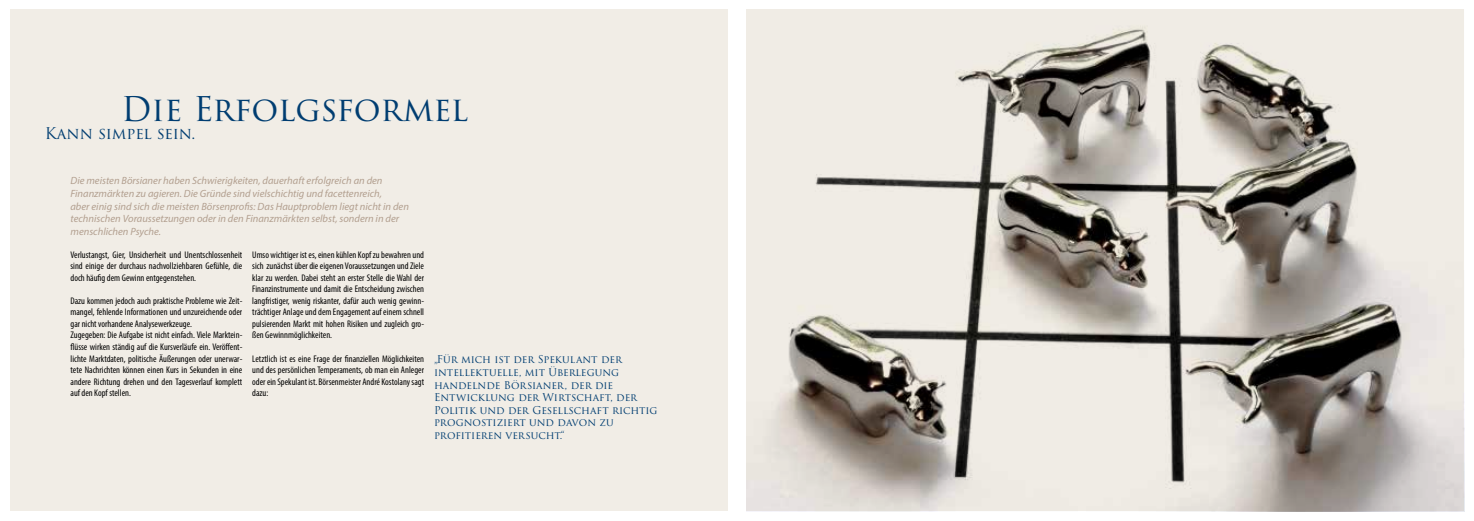
<style>
.page{position:relative;width:1474px;height:521px;background:#fff}
.page>*{position:absolute;margin:0;border:0;box-sizing:border-box;transform-origin:0 0}
.t1{font:33.25px "Trajan Pro 3";letter-spacing:-.005em;color:#003d71}
.t2{font:15.75px "Trajan Pro 3";color:#003d71}
.t3{font:italic 10.5px/12.6px "Myriad Pro";color:#b29f8f}
.t4{font:10.5px/12.6px "Trajan Pro 3";color:#003d71}
.t5{font:condensed 9.62px/11.5px "Myriad Pro";color:#000;text-align:justify}
</style>
<div class="page">
<div style="left:10px;top:10px;width:717px;height:501px;background:#f1ede6"></div>
<img style="left:747px;top:10px;width:716px;height:501px">
<h1 class="t1" style="left:121px;top:86px;width:348px">Die Erfolgsformel</h1>
<h2 class="t2" style="left:45px;top:123px;width:152px">Kann simpel sein.</h2>
<p class="t3" style="left:70px;top:174px;width:340px">Die meisten Börsianer haben Schwierigkeiten, dauerhaft erfolgreich an den Finanzmärkten zu agieren. Die Gründe sind vielschichtig und facettenreich,<br>aber einig sind sich die meisten Börsenprofis: Das Hauptproblem liegt nicht in den technischen Voraussetzungen oder in den Finanzmärkten selbst, sondern in der menschlichen Psyche.</p>
<p class="t5" style="left:70px;top:248px;width:173px">Verlustangst, Gier, Unsicherheit und Unentschlossenheit sind einige der durchaus nachvollziehbaren Gefühle, die doch häufig dem Gewinn entgegenstehen.</p>
<p class="t5" style="left:70px;top:295px;width:173px;text-align:left">Dazu kommen jedoch auch praktische Probleme wie Zeit&shy;mangel, fehlende Informationen und unzureichende oder gar nicht vorhandene Analysewerkzeuge.<br>Zugegeben: Die Aufgabe ist nicht einfach. Viele Marktein&shy;flüsse wirken ständig auf die Kursverläufe ein. Veröffent&shy;lichte Marktdaten, politische Äußerungen oder unerwar&shy;tete Nachrichten können einen Kurs in Sekunden in eine andere Richtung drehen und den Tagesverlauf komplett auf den Kopf stellen.</p>
<p class="t5" style="left:252px;top:248px;width:173px">Umso wichtiger ist es, einen kühlen Kopf zu bewahren und sich zunächst über die eigenen Voraussetzungen und Ziele klar zu werden. Dabei steht an erster Stelle die Wahl der Finanzinstrumente und damit die Entscheidung zwischen langfristiger, wenig riskanter, dafür auch wenig gewinn&shy;trächtiger Anlage und dem Engagement auf einem schnell pulsierenden Markt mit hohen Risiken und zugleich gro&shy;ßen Gewinnmöglichkeiten.</p>
<p class="t5" style="left:252px;top:352px;width:173px">Letztlich ist es eine Frage der finanziellen Möglichkeiten und des persönlichen Temperaments, ob man ein Anleger oder ein Spekulant ist. Börsenmeister André Kostolany sagt dazu:</p>
<p class="t4" style="left:434px;top:354px;width:225px">„Für mich ist der Spekulant der intellektuelle, mit Überlegung handelnde Börsianer, der die<br>Entwicklung der Wirtschaft, der<br>Politik und der Gesellschaft richtig prognostiziert und davon zu profitieren versucht.“</p>
</div>
